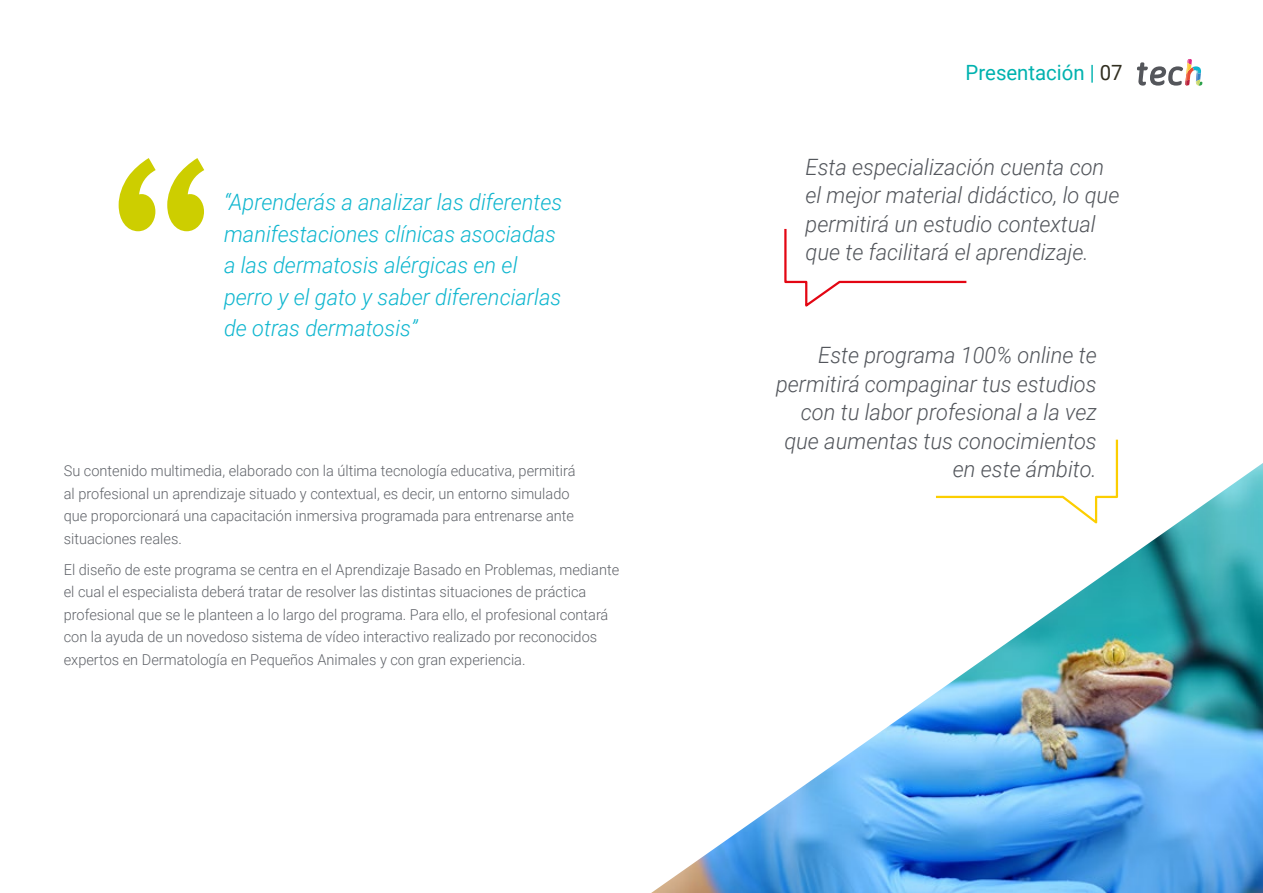
<style>
.page{position:relative;width:1263px;height:893px;background:#fff}
.page>*{position:absolute;margin:0;border:0;box-sizing:border-box;transform-origin:0 0}
.t1{font:italic 300 22.5px/28.5px "Roboto";color:#52555b;text-align:right}
.t2{font:italic 300 22.5px/31.5px "Roboto";color:#0fb6cf}
.t3{font:21px "Roboto";color:#00b2af}
.t4{font:300 15px/22.5px "Roboto";color:#61646a}
.s1{color:#312e20}
</style>
<div class="page">
<svg style="left:119px;top:158px;width:85px;height:73px"></svg>
<svg style="left:1115px;top:439px;width:4px;height:24px"></svg>
<svg style="left:784px;top:228px;width:183px;height:79px"></svg>
<svg style="left:1137px;top:59px;width:65px;height:27px"></svg>
<img style="left:651px;top:463px;width:612px;height:430px">
<h1 class="t2" style="left:224px;top:186px;width:340px">“Aprenderás a analizar las diferentes manifestaciones clínicas asociadas a las dermatosis alérgicas en el perro y el gato y saber diferenciarlas de otras dermatosis”</h1>
<p class="t4" style="left:64px;top:459px;width:513px">Su contenido multimedia, elaborado con la última tecnología educativa, permitirá al profesional un aprendizaje situado y contextual, es decir, un entorno simulado que proporcionará una capacitación inmersiva programada para entrenarse ante situaciones reales.</p>
<p class="t4" style="left:64px;top:558px;width:557px">El diseño de este programa se centra en el Aprendizaje Basado en Problemas, mediante el cual el especialista deberá tratar de resolver las distintas situaciones de práctica profesional que se le planteen a lo largo del programa. Para ello, el profesional contará con la ayuda de un novedoso sistema de vídeo interactivo realizado por reconocidos expertos en Dermatología en Pequeños Animales y con gran experiencia.</p>
<h2 class="t3" style="left:966px;top:57px;width:159px">Presentación | <span class="s1">07</span></h2>
<h1 class="t1" style="left:805px;top:152px;width:315px;text-align:left">Esta especialización cuenta con el mejor material didáctico, lo que permitirá un estudio contextual que te facilitará el aprendizaje.</h1>
<h1 class="t1" style="left:776px;top:340px;width:322px">Este programa 100% online te permitirá compaginar tus estudios con tu labor profesional a la vez que aumentas tus conocimientos en este ámbito.</h1>
</div>
